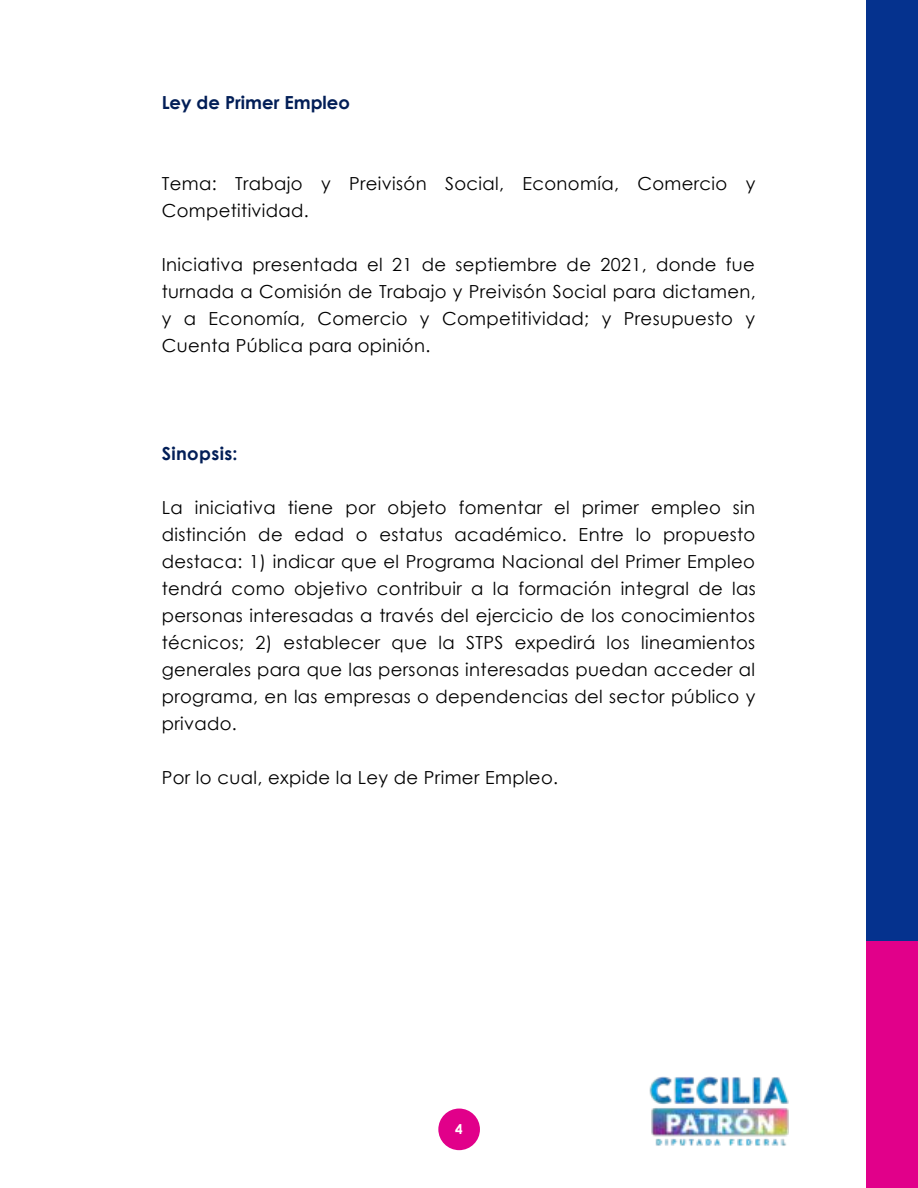
<style>
.page{position:relative;width:918px;height:1188px;background:#fff}
.page>*{position:absolute;margin:0;border:0;box-sizing:border-box;transform-origin:0 0}
.t1{font:18px/27px "Century Gothic";letter-spacing:.02em;color:#000;text-align:justify}
.t2{font:700 18px "Century Gothic";color:#021e57}
.t3{font:700 18px "Century Gothic";letter-spacing:.02em;color:#021e57}
.t4{font:700 13.5px "Century Gothic";color:#fff}
</style>
<div class="page">
<div style="left:438px;top:1109px;width:42px;height:41px;background:#e1008a;border-radius:50%"></div>
<div style="left:866px;top:0;width:52px;height:942px;background:#05328e"></div>
<div style="left:866px;top:942px;width:52px;height:246px;background:#e1008a"></div>
<img style="left:649px;top:1077px;width:140px;height:69px">
<p class="t2" style="left:162px;top:89px;width:190px">Ley de Primer Empleo</p>
<p class="t1" style="left:162px;top:170px;width:595px">Tema: Trabajo y Preivisón Social, Economía, Comercio y<br>Competitividad.</p>
<p class="t1" style="left:162px;top:251px;width:596px">Iniciativa presentada el 21 de septiembre de 2021, donde fue turnada a Comisión de Trabajo y Preivisón Social para dictamen, y a Economía, Comercio y Competitividad; y Presupuesto y Cuenta Pública para opinión.</p>
<p class="t3" style="left:162px;top:440px;width:77px">Sinopsis:</p>
<p class="t1" style="left:162px;top:494px;width:595px">La iniciativa tiene por objeto fomentar el primer empleo sin distinción de edad o estatus académico. Entre lo propuesto destaca: 1) indicar que el Programa Nacional del Primer Empleo tendrá como objetivo contribuir a la formación integral de las personas interesadas a través del ejercicio de los conocimientos técnicos; 2) establecer que la STPS expedirá los lineamientos generales para que las personas interesadas puedan acceder al programa, en las empresas o dependencias del sector público y privado.</p>
<p class="t1" style="left:162px;top:764px;width:398px">Por lo cual, expide la Ley de Primer Empleo.</p>
<p class="t4" style="left:455px;top:1119px;width:9px">4</p>
</div>
